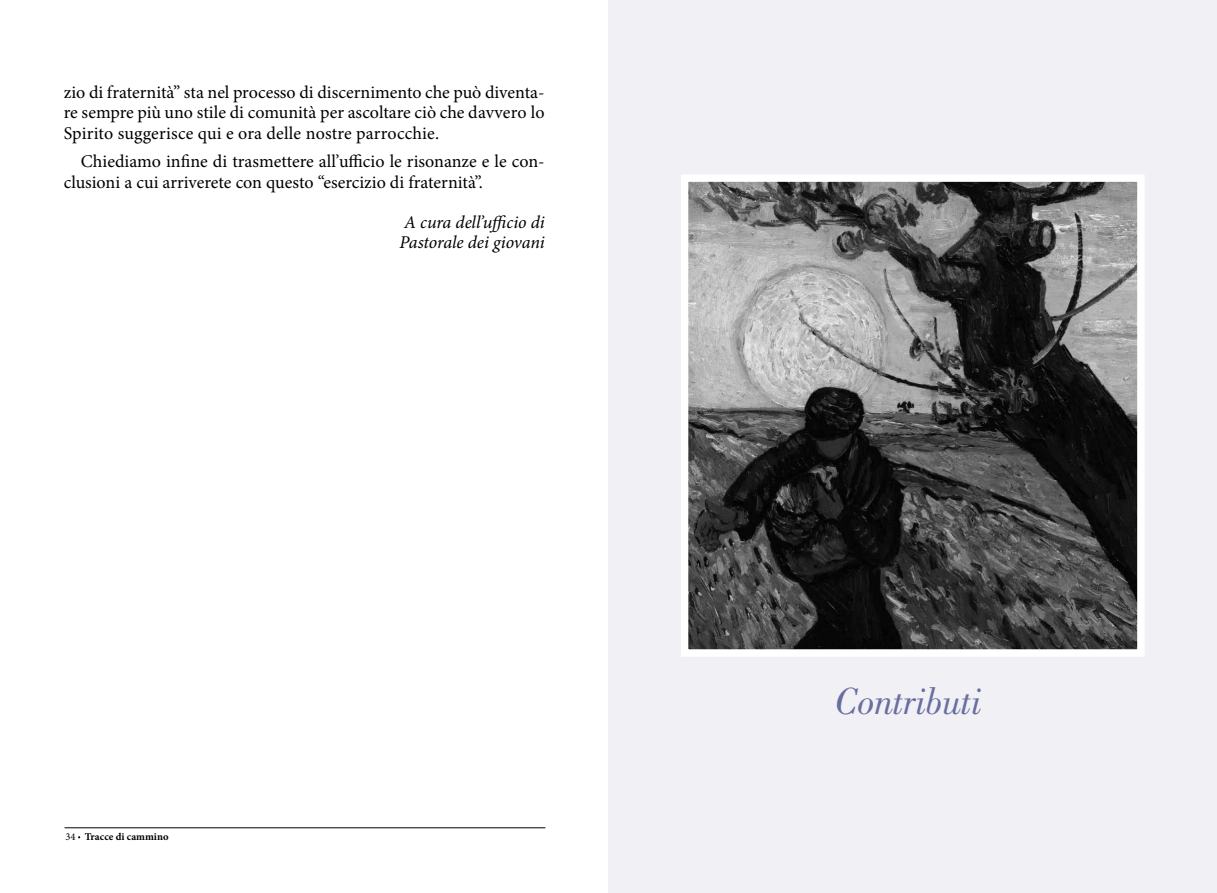
<style>
.page{position:relative;width:1217px;height:893px;background:#fff}
.page>*{position:absolute;margin:0;border:0;box-sizing:border-box;transform-origin:0 0}
.t1{font:italic 39px "Bodoni";letter-spacing:-.01em;color:#696e9f}
.t2{font:18px/20.2px "Minion Pro";color:#000;text-align:justify}
.t3{font:italic 18px/20.2px "Minion Pro";letter-spacing:-.01em;color:#000}
.t4{font:700 10.5px "Minion Pro";color:#000}
.s1{font-weight:400}
</style>
<div class="page">
<hr style="left:64px;top:827px;width:481px;height:1px;background:#000">
<div style="left:608px;top:0;width:608px;height:893px;background:#f0f0f5"></div>
<img style="left:689px;top:183px;width:446px;height:465px">
<div style="left:680px;top:174px;width:464px;height:483px;border:8px solid #fff"></div>
<p class="t2" style="left:64px;top:82px;width:482px">zio di fraternità” sta nel processo di discernimento che può diventa&shy;re sempre più uno stile di comunità per ascoltare ciò che davvero lo Spirito suggerisce qui e ora delle nostre parrocchie.</p>
<p class="t2" style="left:64px;top:152px;width:482px;text-indent:17px">Chiediamo infine di trasmettere all’ufficio le risonanze e le con&shy;clusioni a cui arriverete con questo “esercizio di fraternità”.</p>
<p class="t3" style="left:399px;top:212px;width:147px">A cura dell’ufficio di<br>Pastorale dei giovani</p>
<p class="t4" style="left:66px;top:829px;width:104px"><span class="s1">34</span> Tracce di cammino</p>
<h1 class="t1" style="left:834px;top:679px;width:149px">Contributi</h1>
</div>
